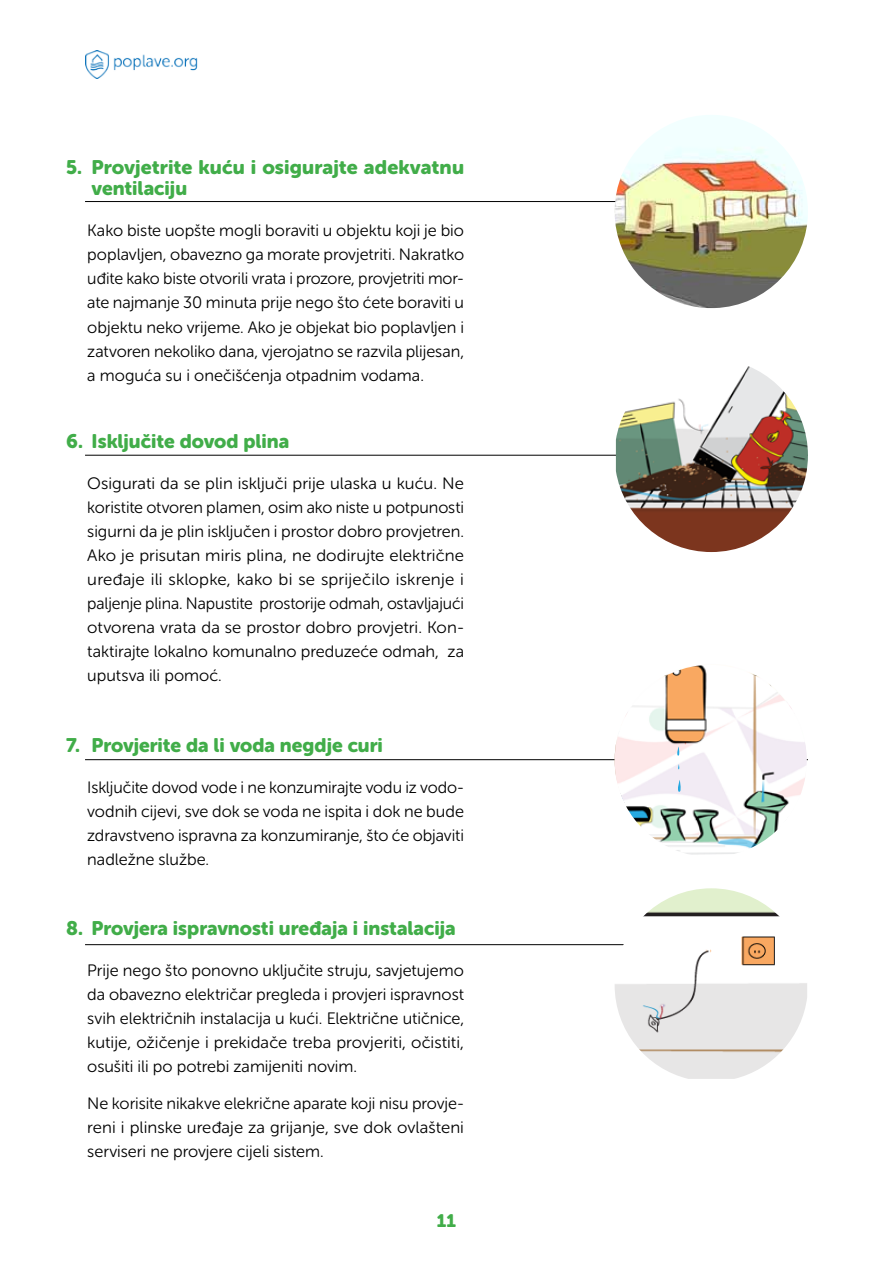
<style>
.page{position:relative;width:893px;height:1263px;background:#fff}
.page>*{position:absolute;margin:0;border:0;box-sizing:border-box;transform-origin:0 0}
.t1{font:19.5px/21px "Museo Sans Rounded 900";color:#41ad49}
.t2{font:18px "Museo Sans Rounded 900";color:#41ad49}
.t3{font:16.5px/24px "Museo Sans Rounded 300";color:#000;text-align:justify}
</style>
<div class="page">
<img style="left:85px;top:51px;width:112px;height:27px">
<hr style="left:85px;top:201px;width:634px;height:1px;background:#000">
<hr style="left:85px;top:455px;width:723px;height:1px;background:#000">
<img style="left:615px;top:115px;width:193px;height:193px;border-radius:96px">
<img style="left:616px;top:366px;width:192px;height:186px">
<hr style="left:85px;top:759px;width:723px;height:1px;background:#000">
<hr style="left:85px;top:944px;width:654px;height:1px;background:#000">
<img style="left:615px;top:888px;width:192px;height:191px">
<img style="left:615px;top:665px;width:192px;height:190px">
<svg style="left:676px;top:746px;width:4px;height:10px"></svg>
<svg style="left:677px;top:764px;width:3px;height:5px"></svg>
<svg style="left:676px;top:780px;width:5px;height:12px"></svg>
<p class="t1" style="left:92px;top:157px;width:374px;text-indent:-26px">5. Provjetrite kuću i osigurajte adekvatnu ventilaciju</p>
<p class="t3" style="left:87px;top:219px;width:378px">Kako biste uopšte mogli boraviti u objektu koji je bio poplavljen, obavezno ga morate provjetriti. Nakratko uđite kako biste otvorili vrata i prozore, provjetriti mor&shy;ate najmanje 30 minuta prije nego što ćete boraviti u objektu neko vrijeme. Ako je objekat bio poplavljen i zatvoren nekoliko dana, vjerojatno se razvila plijesan, a moguća su i onečišćenja otpadnim vodama.</p>
<p class="t1" style="left:66px;top:431px;width:225px">6. Isključite dovod plina</p>
<p class="t3" style="left:87px;top:471px;width:378px">Osigurati da se plin isključi prije ulaska u kuću. Ne koristite otvoren plamen, osim ako niste u potpunosti sigurni da je plin isključen i prostor dobro provjetren.<br>Ako je prisutan miris plina, ne dodirujte električne uređaje ili sklopke, kako bi se spriječilo iskrenje i paljenje plina. Napustite prostorije odmah, ostavljajući otvorena vrata da se prostor dobro provjetri. Kon&shy;taktirajte lokalno komunalno preduzeće odmah, za uputsva ili pomoć.</p>
<p class="t1" style="left:66px;top:734px;width:318px">7. Provjerite da li voda negdje curi</p>
<p class="t3" style="left:87px;top:775px;width:378px">Isključite dovod vode i ne konzumirajte vodu iz vodo&shy;vodnih cijevi, sve dok se voda ne ispita i dok ne bude zdravstveno ispravna za konzumiranje, što će objaviti nadležne službe.</p>
<p class="t1" style="left:66px;top:918px;width:391px">8. Provjera ispravnosti uređaja i instalacija</p>
<p class="t3" style="left:87px;top:958px;width:378px">Prije nego što ponovno uključite struju, savjetujemo da obavezno električar pregleda i provjeri ispravnost svih električnih instalacija u kući. Električne utičnice, kutije, ožičenje i prekidače treba provjeriti, očistiti, osušiti ili po potrebi zamijeniti novim.</p>
<p class="t3" style="left:87px;top:1091px;width:378px">Ne korisite nikakve elekrične aparate koji nisu provje&shy;reni i plinske uređaje za grijanje, sve dok ovlašteni serviseri ne provjere cijeli sistem.</p>
<p class="t2" style="left:437px;top:1211px;width:21px">11</p>
</div>
